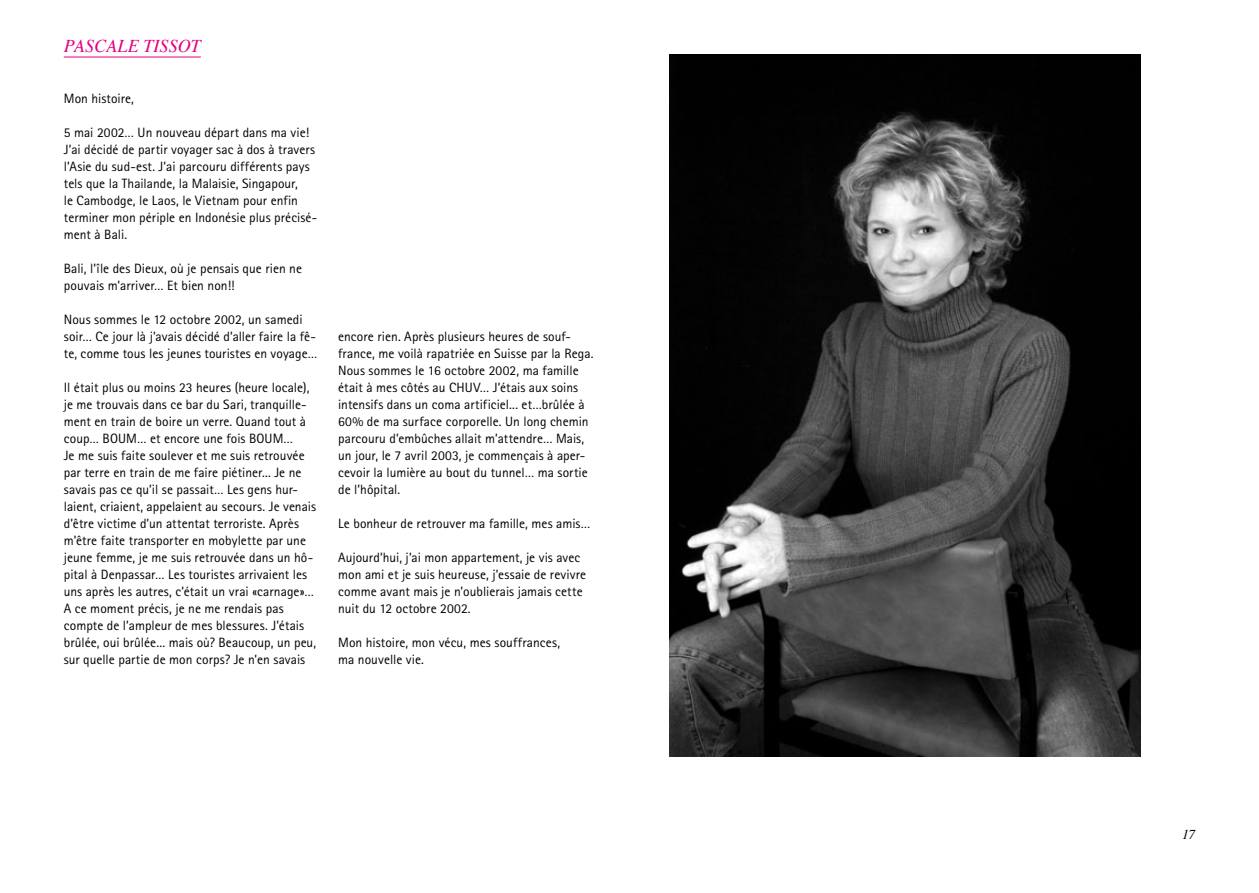
<style>
.page{position:relative;width:1259px;height:893px;background:#fff}
.page>*{position:absolute;margin:0;border:0;box-sizing:border-box;transform-origin:0 0}
.t1{font:italic 18px "Times";letter-spacing:.01em;color:#e30083}
.t2{font:13.5px/17px "Agfa Rotis Sans Serif";letter-spacing:.005em;color:#000}
.t3{font:italic 13.5px "Times";color:#000}
</style>
<div class="page">
<hr style="left:64px;top:57px;width:137px;height:1px;background:#e30083">
<img style="left:670px;top:54px;width:470px;height:703px">
<h1 class="t1" style="left:64px;top:30px;width:138px">PASCALE TISSOT</h1>
<p class="t2" style="left:64px;top:90px;width:72px">Mon histoire,</p>
<p class="t2" style="left:64px;top:124px;width:255px">5 mai 2002… Un nouveau départ dans ma vie!<br>J’ai décidé de partir voyager sac à dos à travers l’Asie du sud-est. J’ai parcouru différents pays tels que la Thailande, la Malaisie, Singapour,<br>le Cambodge, le Laos, le Vietnam pour enfin terminer mon périple en Indonésie plus précisé&shy;ment à Bali.</p>
<p class="t2" style="left:64px;top:260px;width:240px">Bali, l’île des Dieux, où je pensais que rien ne pouvais m’arriver… Et bien non!!</p>
<p class="t2" style="left:64px;top:311px;width:255px">Nous sommes le 12 octobre 2002, un samedi soir… Ce jour là j’avais décidé d’aller faire la fê&shy;te, comme tous les jeunes touristes en voyage…</p>
<p class="t2" style="left:64px;top:379px;width:254px">Il était plus ou moins 23 heures (heure locale), je me trouvais dans ce bar du Sari, tranquille&shy;ment en train de boire un verre. Quand tout à coup… BOUM… et encore une fois BOUM…<br>Je me suis faite soulever et me suis retrouvée par terre en train de me faire piétiner... Je ne savais pas ce qu’il se passait… Les gens hur&shy;laient, criaient, appelaient au secours. Je venais d’être victime d’un attentat terroriste. Après m’être faite transporter en mobylette par une jeune femme, je me suis retrouvée dans un hô&shy;pital à Denpassar… Les touristes arrivaient les uns après les autres, c’était un vrai «carnage»… A ce moment précis, je ne me rendais pas compte de l’ampleur de mes blessures. J’étais brûlée, oui brûlée... mais où? Beaucoup, un peu, sur quelle partie de mon corps? Je n’en savais</p>
<p class="t2" style="left:338px;top:328px;width:257px">encore rien. Après plusieurs heures de souf&shy;france, me voilà rapatriée en Suisse par la Rega.<br>Nous sommes le 16 octobre 2002, ma famille était à mes côtés au CHUV… J’étais aux soins intensifs dans un coma artificiel... et…brûlée à 60% de ma surface corporelle. Un long chemin parcouru d’embûches allait m’attendre… Mais, un jour, le 7 avril 2003, je commençais à aper&shy;cevoir la lumière au bout du tunnel… ma sortie de l’hôpital.</p>
<p class="t2" style="left:338px;top:515px;width:254px">Le bonheur de retrouver ma famille, mes amis…</p>
<p class="t2" style="left:338px;top:549px;width:250px">Aujourd’hui, j’ai mon appartement, je vis avec mon ami et je suis heureuse, j’essaie de revivre comme avant mais je n’oublierais jamais cette nuit du 12 octobre 2002.</p>
<p class="t2" style="left:338px;top:634px;width:224px">Mon histoire, mon vécu, mes souffrances, ma nouvelle vie.</p>
<p class="t3" style="left:1182px;top:823px;width:14px">17</p>
</div>
